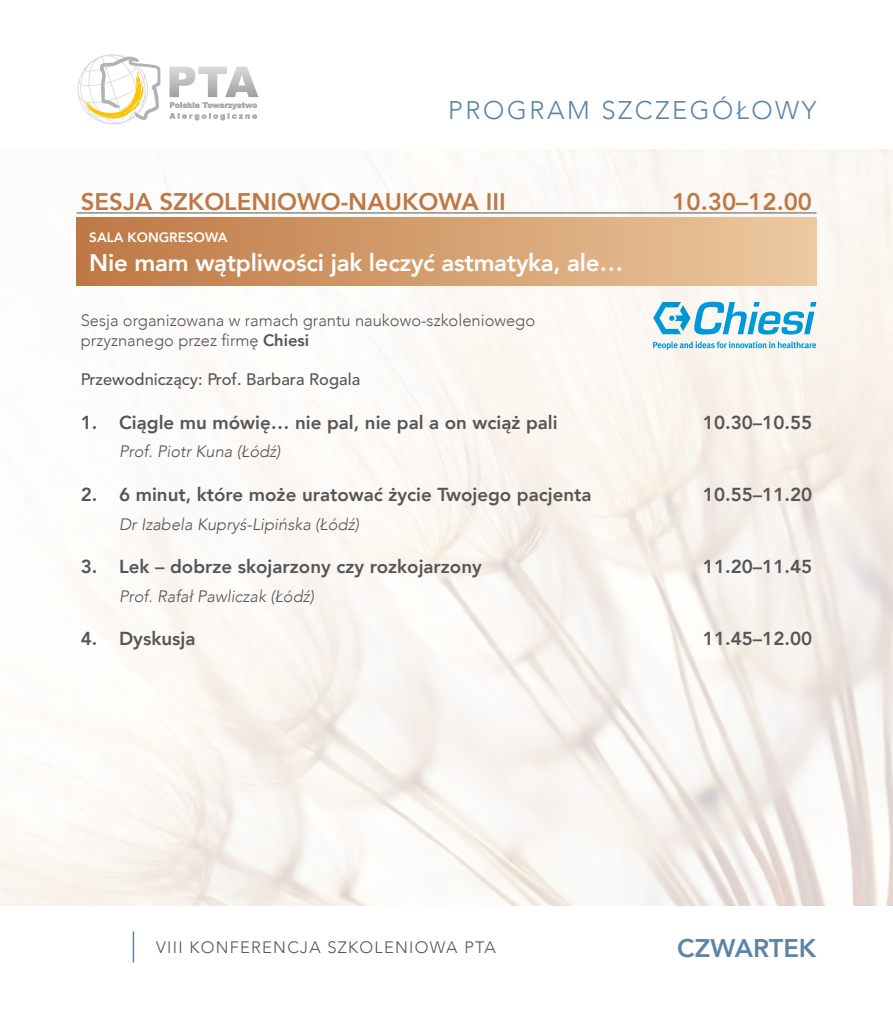
<style>
.page{position:relative;width:893px;height:1021px;background:#fff}
.page>*{position:absolute;margin:0;border:0;box-sizing:border-box;transform-origin:0 0}
.t1{font:300 25.5px "Avenir LT Com";letter-spacing:.1em;color:#5c84a7}
.t2{font:800 25.5px "Avenir LT Com";color:#5c84a7}
.t3{font:800 24px "Avenir LT Com";letter-spacing:-.01em;color:#fff}
.t4{font:800 24px "Avenir LT Com";color:#bd7846}
.t5{font:800 18.75px "Avenir LT Com";color:#565656}
.t6{font:300 16.5px/19.8px "Avenir LT Com";color:#565656}
.t7{font:italic 300 16.5px "Avenir LT Com";color:#565656}
.t8{font:500 16.5px "Avenir LTCE";color:#565656}
.t9{font:300 16.5px "Avenir LT Com";letter-spacing:.075em;color:#565656}
.t10{font:800 13.5px "Avenir LT Com";color:#fff}
.s1{font-weight:800}
</style>
<div class="page">
<img style="left:0;top:149px;width:893px;height:756px">
<svg style="left:77px;top:54px;width:83px;height:70px"></svg>
<svg style="left:169px;top:67px;width:89px;height:53px"></svg>
<hr style="left:133px;top:931px;width:1px;height:31px;background:#5c84a7">
<hr style="left:77px;top:212px;width:739px;height:1px;background:#565656">
<div style="left:77px;top:217px;width:739px;height:68px;background:linear-gradient(to right,#be7744,#ecc99f)"></div>
<svg style="left:653px;top:302px;width:163px;height:33px"></svg>
<svg style="left:653px;top:341px;width:163px;height:9px"></svg>
<h1 class="t1" style="left:448px;top:95px;width:370px">PROGRAM SZCZEGÓŁOWY</h1>
<p class="t4" style="left:81px;top:187px;width:427px">SESJA SZKOLENIOWO-NAUKOWA III</p>
<p class="t4" style="left:672px;top:187px;width:141px">10.30–12.00</p>
<p class="t10" style="left:89px;top:230px;width:140px">SALA KONGRESOWA</p>
<p class="t3" style="left:89px;top:248px;width:536px">Nie mam wątpliwości jak leczyć astmatyka, ale…</p>
<p class="t6" style="left:81px;top:310px;width:456px">Sesja organizowana w ramach grantu naukowo-szkoleniowego przyznanego przez firmę <span class="s1">Chiesi</span></p>
<p class="t8" style="left:81px;top:370px;width:281px">Przewodniczący: Prof. Barbara Rogala</p>
<p class="t5" style="left:81px;top:411px;width:478px">1. Ciągle mu mówię… nie pal, nie pal a on wciąż pali</p>
<p class="t5" style="left:703px;top:411px;width:111px">10.30–10.55</p>
<p class="t7" style="left:119px;top:442px;width:163px">Prof. Piotr Kuna (Łódź)</p>
<p class="t5" style="left:81px;top:483px;width:512px">2. 6 minut, które może uratować życie Twojego pacjenta</p>
<p class="t5" style="left:703px;top:483px;width:111px">10.55–11.20</p>
<p class="t7" style="left:119px;top:514px;width:241px">Dr Izabela Kupryś-Lipińska (Łódź)</p>
<p class="t5" style="left:81px;top:555px;width:403px">3. Lek – dobrze skojarzony czy rozkojarzony</p>
<p class="t5" style="left:703px;top:555px;width:111px">11.20–11.45</p>
<p class="t7" style="left:119px;top:586px;width:197px">Prof. Rafał Pawliczak (Łódź)</p>
<p class="t5" style="left:81px;top:627px;width:116px">4. Dyskusja</p>
<p class="t5" style="left:703px;top:627px;width:111px">11.45–12.00</p>
<p class="t9" style="left:156px;top:938px;width:341px">VIII KONFERENCJA SZKOLENIOWA PTA</p>
<h1 class="t2" style="left:677px;top:932px;width:141px">CZWARTEK</h1>
</div>
